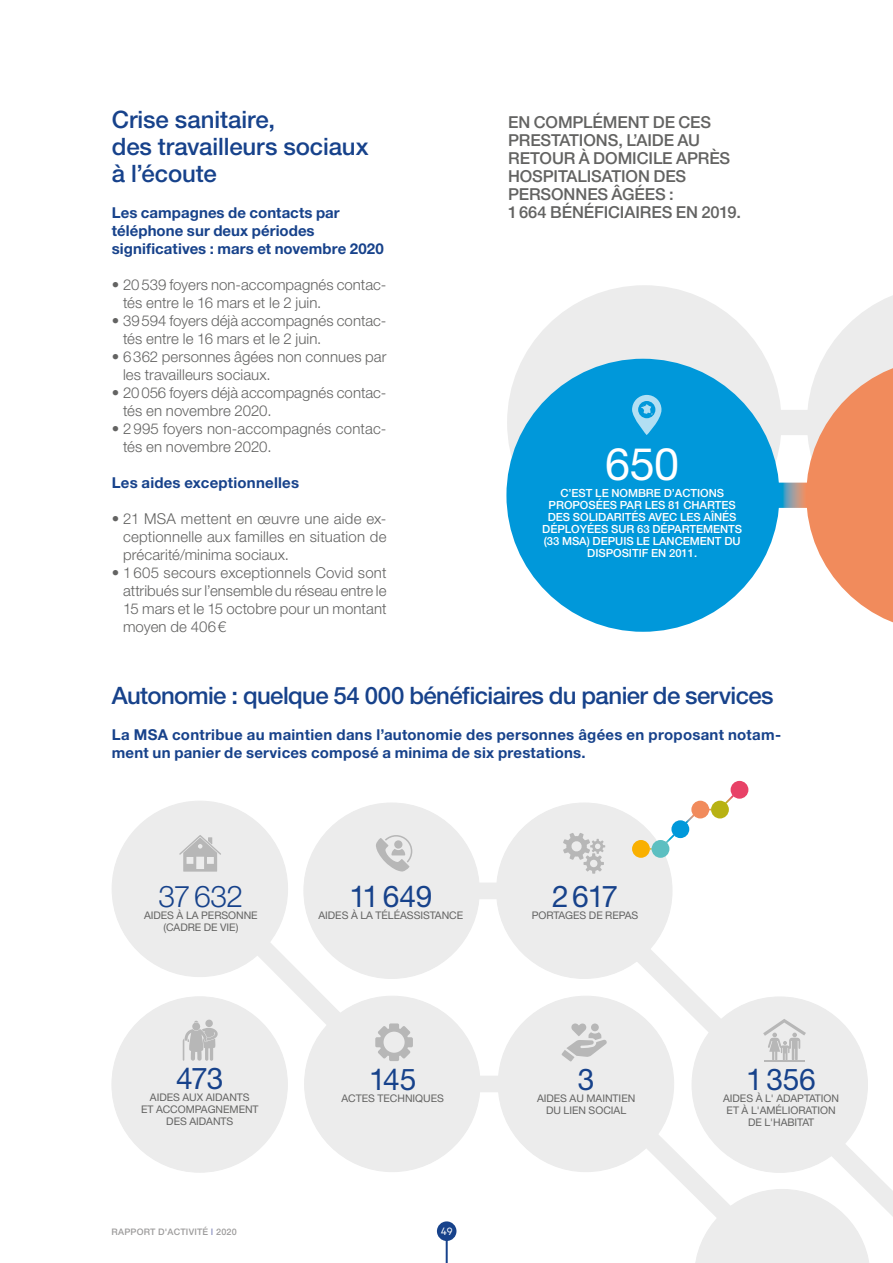
<style>
.page{position:relative;width:893px;height:1263px;background:#fff}
.page>*{position:absolute;margin:0;border:0;box-sizing:border-box;transform-origin:0 0}
.t1{font:45px "Helvetica Neue LT";color:#fff}
.t2{font:30px "Helvetica Neue LT";letter-spacing:-.015em;color:#17428b}
.t3{font:300 30px "Helvetica Neue LT";letter-spacing:-.015em;color:#17428b}
.t4{font:500 24px/27px "Helvetica Neue LT";letter-spacing:-.02em;color:#17428b}
.t5{font:500 16.5px/18px "Helvetica Neue LT";letter-spacing:-.005em;color:#636362}
.t6{font:300 15px/18px "Helvetica Neue LT";letter-spacing:.005em;color:#636362}
.t7{font:700 15px/18px "Helvetica Neue LT";letter-spacing:.015em;color:#17428b}
.t8{font:12px "Metric";color:#fff}
.t9{font:500 11.25px/12px "Helvetica Neue LT";letter-spacing:-.005em;color:#fff;text-align:center}
.t10{font:10.5px/12px "Helvetica Neue LT";letter-spacing:-.005em;color:#636362;text-align:center}
.t11{font:500 9px "Helvetica Neue LT";letter-spacing:.02em;color:#9d9c9c}
.s1{color:#8f95c4}
</style>
<div class="page">
<hr style="left:446px;top:1235px;width:2px;height:28px;background:#17428b">
<div style="left:437px;top:1221px;width:19px;height:20px;background:#17428b;border-radius:50%"></div>
<div style="left:778px;top:410px;width:34px;height:25px;background:#ececec"></div>
<div style="left:508px;top:286px;width:273px;height:273px;background:#ececec;border-radius:50%"></div>
<div style="left:477px;top:1076px;width:23px;height:16px;background:#ececec"></div>
<svg style="left:236px;top:921px;width:126px;height:126px"></svg>
<div style="left:112px;top:801px;width:176px;height:175px;background:#ececec;border-radius:50%"></div>
<div style="left:305px;top:996px;width:175px;height:176px;background:#ececec;border-radius:50%"></div>
<div style="left:498px;top:996px;width:176px;height:176px;background:#ececec;border-radius:50%"></div>
<div style="left:477px;top:882px;width:22px;height:17px;background:#ececec"></div>
<svg style="left:615px;top:926px;width:127px;height:125px"></svg>
<svg style="left:629px;top:1113px;width:264px;height:150px"></svg>
<div style="left:692px;top:997px;width:175px;height:175px;background:#ececec;border-radius:50%"></div>
<div style="left:497px;top:803px;width:175px;height:175px;background:#ececec;border-radius:50%"></div>
<div style="left:304px;top:803px;width:175px;height:175px;background:#ececec;border-radius:50%"></div>
<div style="left:112px;top:997px;width:175px;height:175px;background:#ececec;border-radius:50%"></div>
<svg style="left:778px;top:483px;width:28px;height:25px"></svg>
<svg style="left:806px;top:295px;width:87px;height:328px"></svg>
<div style="left:506px;top:359px;width:273px;height:273px;background:#0098da;border-radius:50%"></div>
<svg style="left:632px;top:395px;width:30px;height:40px"></svg>
<svg style="left:375px;top:1023px;width:38px;height:38px"></svg>
<svg style="left:376px;top:835px;width:36px;height:36px"></svg>
<svg style="left:183px;top:1019px;width:35px;height:42px"></svg>
<svg style="left:561px;top:1023px;width:46px;height:38px"></svg>
<svg style="left:763px;top:1019px;width:43px;height:42px"></svg>
<svg style="left:179px;top:835px;width:42px;height:37px"></svg>
<svg style="left:665px;top:834px;width:12px;height:11px"></svg>
<svg style="left:683px;top:814px;width:13px;height:10px"></svg>
<svg style="left:723px;top:793px;width:12px;height:12px"></svg>
<div style="left:731px;top:781px;width:17px;height:18px;background:#e84267;border-radius:50%"></div>
<div style="left:711px;top:801px;width:18px;height:17px;background:#b8b213;border-radius:50%"></div>
<div style="left:671px;top:820px;width:18px;height:18px;background:#0098da;border-radius:50%"></div>
<div style="left:652px;top:840px;width:17px;height:18px;background:#5cbfc1;border-radius:50%"></div>
<div style="left:632px;top:840px;width:18px;height:18px;background:#f9b000;border-radius:50%"></div>
<div style="left:691px;top:801px;width:18px;height:17px;background:#f18b5c;border-radius:50%"></div>
<svg style="left:563px;top:833px;width:42px;height:41px"></svg>
<h3 class="t4" style="left:112px;top:105px;width:258px">Crise sanitaire,<br>des travailleurs sociaux à l’écoute</h3>
<p class="t7" style="left:112px;top:203px;width:273px">Les campagnes de contacts par téléphone sur deux périodes significatives : mars et novembre 2020</p>
<p class="t6" style="left:123px;top:275px;width:265px;text-indent:-11px">• 20539 foyers non-accompagnés contac&shy;tés entre le 16 mars et le 2 juin.</p>
<p class="t6" style="left:123px;top:311px;width:265px;text-indent:-11px">• 39594 foyers déjà accompagnés contac&shy;tés entre le 16 mars et le 2 juin.</p>
<p class="t6" style="left:123px;top:347px;width:265px;text-indent:-11px">• 6362 personnes âgées non connues par les travailleurs sociaux.</p>
<p class="t6" style="left:123px;top:383px;width:265px;text-indent:-11px">• 20056 foyers déjà accompagnés contac&shy;tés en novembre 2020.</p>
<p class="t6" style="left:123px;top:419px;width:265px;text-indent:-11px">• 2995 foyers non-accompagnés contac&shy;tés en novembre 2020.</p>
<p class="t7" style="left:112px;top:473px;width:189px">Les aides exceptionnelles</p>
<p class="t6" style="left:123px;top:509px;width:265px;text-align:justify;text-indent:-11px">• 21 MSA mettent en œuvre une aide ex&shy;ceptionnelle aux familles en situation de précarité/minima sociaux.</p>
<p class="t6" style="left:123px;top:563px;width:265px;text-align:justify;text-indent:-11px">• 1 605 secours exceptionnels Covid sont attribués sur l’ensemble du réseau entre le 15 mars et le 15 octobre pour un montant moyen de 406€</p>
<p class="t5" style="left:508px;top:113px;width:235px">EN COMPLÉMENT DE CES<br>PRESTATIONS, L’AIDE AU<br>RETOUR À DOMICILE APRÈS<br>HOSPITALISATION DES<br>PERSONNES ÂGÉES :<br>1664 BÉNÉFICIAIRES EN 2019.</p>
<h1 class="t1" style="left:605px;top:437px;width:76px">650</h1>
<p class="t9" style="left:542px;top:486px;width:201px">C’EST LE NOMBRE D’ACTIONS<br>PROPOSÉES PAR LES 81 CHARTES<br>DES SOLIDARITÉS AVEC LES AÎNÉS<br>DÉPLOYÉES SUR 63 DÉPARTEMENTS (33 MSA) DEPUIS LE LANCEMENT DU<br>DISPOSITIF EN 2011.</p>
<h3 class="t4" style="left:112px;top:681px;width:663px">Autonomie : quelque 54 000 bénéficiaires du panier de services</h3>
<p class="t7" style="left:112px;top:725px;width:671px">La MSA contribue au maintien dans l’autonomie des personnes âgées en proposant notam&shy;ment un panier de services composé a minima de six prestations.</p>
<h2 class="t3" style="left:159px;top:878px;width:86px">37632</h2>
<p class="t10" style="left:144px;top:909px;width:115px">AIDES À LA PERSONNE (CADRE DE VIE)</p>
<h2 class="t2" style="left:349px;top:878px;width:85px">11649</h2>
<p class="t10" style="left:318px;top:909px;width:146px">AIDES À LA TÉLÉASSISTANCE</p>
<h2 class="t2" style="left:552px;top:878px;width:68px">2 617</h2>
<p class="t10" style="left:532px;top:909px;width:108px">PORTAGES DE REPAS</p>
<h2 class="t2" style="left:176px;top:1061px;width:49px">473</h2>
<p class="t10" style="left:141px;top:1091px;width:119px">AIDES AUX AIDANTS<br>ET ACCOMPAGNEMENT<br>DES AIDANTS</p>
<h2 class="t2" style="left:369px;top:1061px;width:49px">145</h2>
<p class="t10" style="left:341px;top:1092px;width:104px">ACTES TECHNIQUES</p>
<h2 class="t2" style="left:578px;top:1062px;width:18px">3</h2>
<p class="t10" style="left:537px;top:1092px;width:100px">AIDES AU MAINTIEN<br>DU LIEN SOCIAL</p>
<p class="t11" style="left:112px;top:1226px;width:127px">RAPPORT D'ACTIVITÉ <span class="s1">I</span> 2020</p>
<p class="t8" style="left:441px;top:1224px;width:13px">49</p>
<h2 class="t2" style="left:746px;top:1062px;width:71px">1356</h2>
<p class="t10" style="left:723px;top:1092px;width:117px">AIDES À L' ADAPTATION<br>ET À L'AMÉLIORATION<br>DE L'HABITAT</p>
</div>
